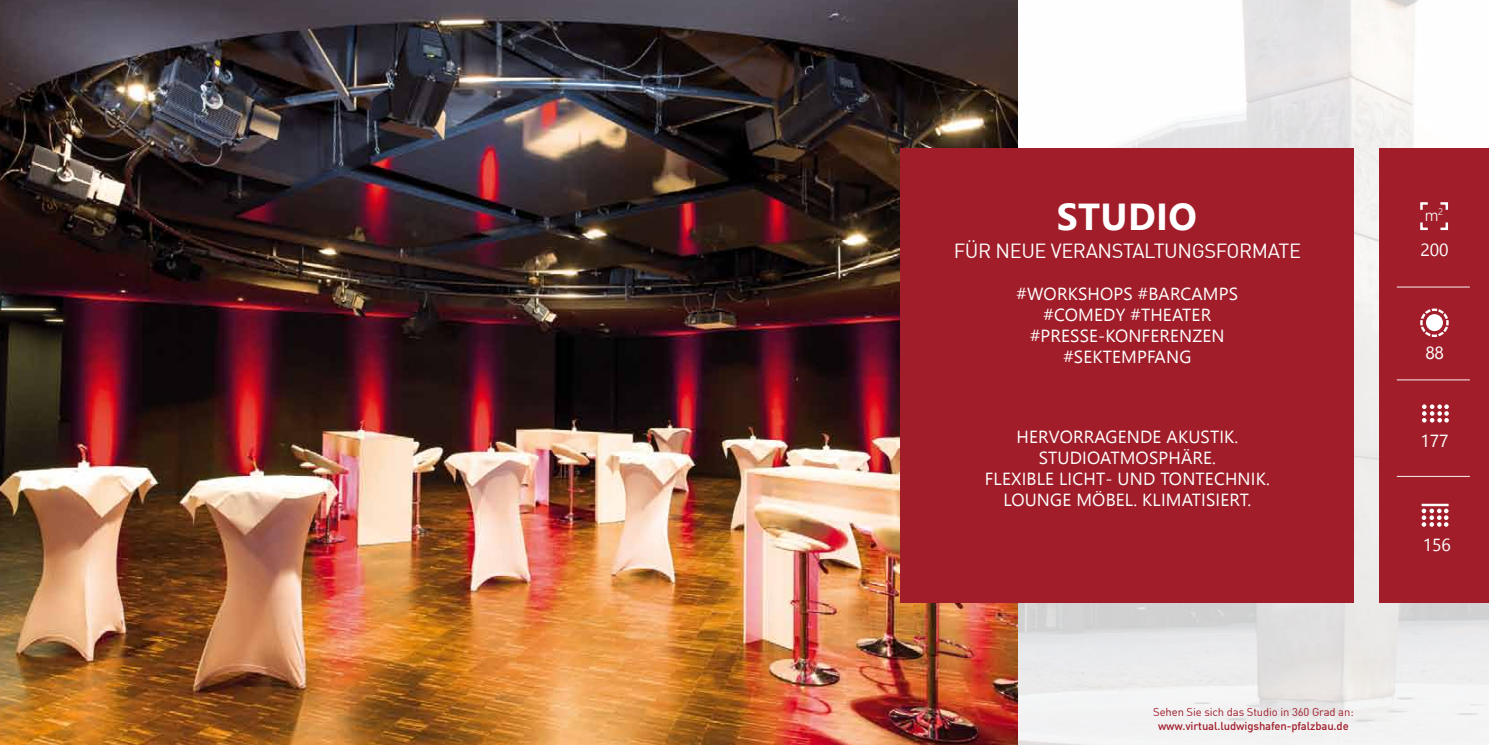
<style>
.page{position:relative;width:1489px;height:745px;background:#fff}
.page>*{position:absolute;margin:0;border:0;box-sizing:border-box;transform-origin:0 0}
.t1{font:700 37.5px "Nirmala UI";letter-spacing:.01em;color:#fff}
.t2{font:20px "DIN Offc";letter-spacing:-.02em;color:#fff}
.t3{font:17.5px/21px "Nirmala UI";letter-spacing:.01em;color:#fff;text-align:center}
.t4{font:300 16.25px "Nirmala UI";color:#fff}
.t5{font:500 11.25px "DIN Offc";letter-spacing:-.01em;color:#a01d29}
.t6{font:11.25px "DIN Offc";letter-spacing:-.01em;color:#a01d29}
</style>
<div class="page">
<img style="left:1017px;top:0;width:471px;height:744px">
<img style="left:0;top:0;width:1017px;height:744px">
<div style="left:900px;top:148px;width:454px;height:453px;background:#a01d29"></div>
<div style="left:1378px;top:148px;width:110px;height:453px;background:#a01d29"></div>
<svg style="left:1420px;top:202px;width:28px;height:28px"></svg>
<svg style="left:1420px;top:308px;width:29px;height:29px"></svg>
<div style="left:1425px;top:314px;width:17px;height:17px;background:#fff;border-radius:50%"></div>
<svg style="left:1422px;top:404px;width:26px;height:18px"></svg>
<svg style="left:1421px;top:508px;width:27px;height:18px"></svg>
<hr style="left:1421px;top:503px;width:27px;height:3px;background:#fff">
<hr style="left:1396px;top:286px;width:73px;height:1px;background:#fff">
<hr style="left:1396px;top:379px;width:73px;height:1px;background:#fff">
<hr style="left:1396px;top:476px;width:73px;height:1px;background:#fff">
<h1 class="t1" style="left:1056px;top:185px;width:141px">STUDIO</h1>
<p class="t2" style="left:953px;top:238px;width:251px">FÜR NEU E VERANSTALTU NGSFO</p>
<p class="t2" style="left:1238px;top:238px;width:63px">RMATE</p>
<p class="t3" style="left:1016px;top:282px;width:223px">#WORKSHOPS #BARCAMPS #COMEDY #THEATER #PRESSE-KONFERENZEN #SEKTEMPFANG</p>
<p class="t3" style="left:984px;top:425px;width:286px">HERVORRAGENDE AKUSTIK.<br>STUDIOATMOSPHÄRE.<br>FLEXIBLE LICHT- UND TONTECHNIK.<br>LOUNGE MÖBEL. KLIMATISIERT.</p>
<p class="t6" style="left:1153px;top:704px;width:202px">SEHEN SIE SICH DAS STUDIO IN 360 GRAD AN:</p>
<p class="t5" style="left:1157px;top:718px;width:192px">www.virtual.ludwigshafen-pfalzbau.de</p>
<p class="t4" style="left:1424px;top:201px;width:20px">m<sup>2</sup></p>
<p class="t3" style="left:1420px;top:238px;width:29px">200</p>
<p class="t3" style="left:1425px;top:341px;width:20px">88</p>
<p class="t3" style="left:1420px;top:429px;width:29px">177</p>
<p class="t3" style="left:1422px;top:533px;width:29px">156</p>
</div>
